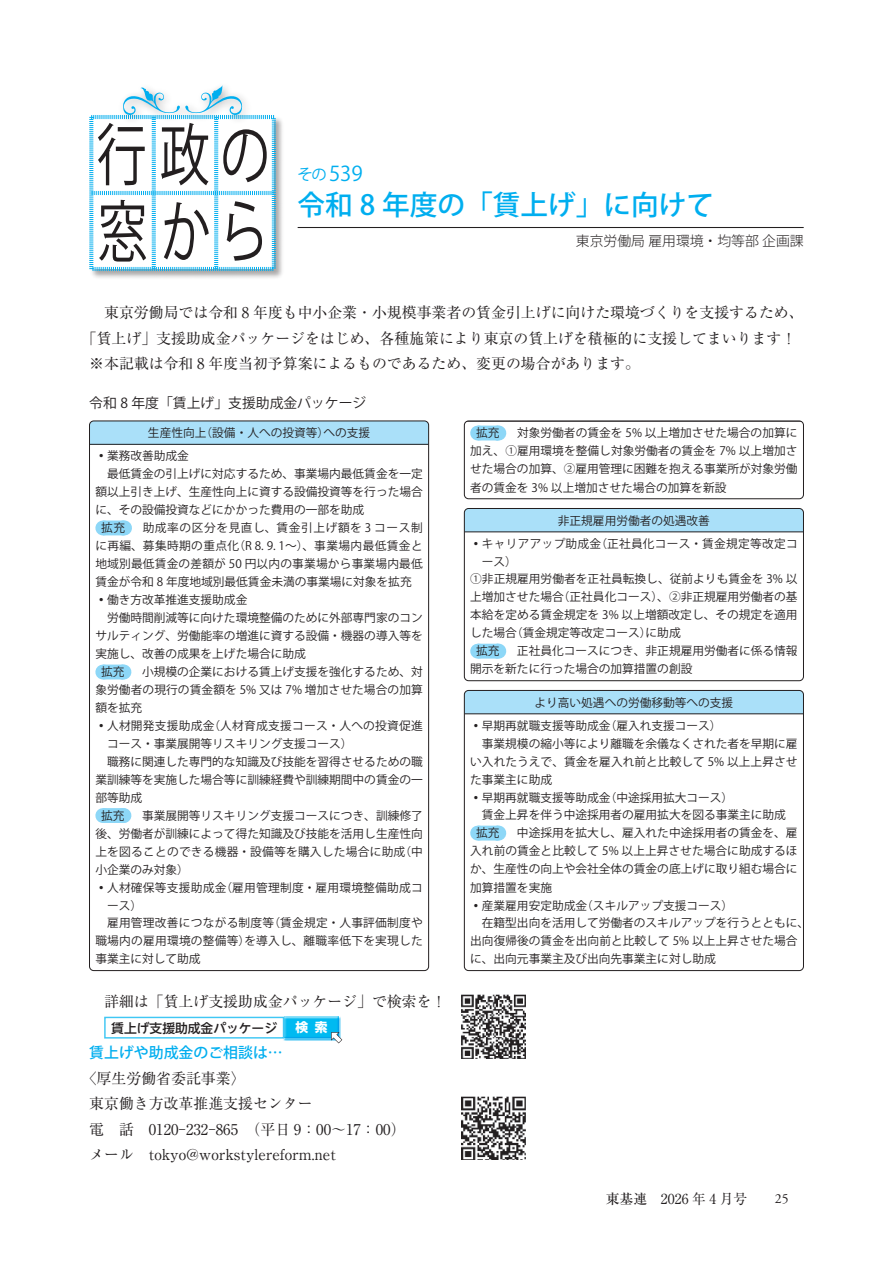
<style>
.page{position:relative;width:893px;height:1263px;background:#fff}
.page>*{position:absolute;margin:0;border:0;box-sizing:border-box;transform-origin:0 0}
.t1{font:500 27.6px "Koz Go Pro";color:#00aeef}
.t2{font:20.4px "Koz Go Pro";color:#00aeef}
.t3{font:14.85px/25.5px "Ryumin Pr 6";color:#231f20}
.t4{font:500 14.85px "Koz Go Pro";color:#00aeef}
.t5{font:13.8px "Koz Go Pro";color:#231f20}
.t6{font:13.8px "Ryumin Pr 6";color:#231f20}
.t7{font:300 13.8px "Koz Go Pro";color:#231f20}
.t8{font:500 12.75px "UD Shin Go NT Pr 6";color:#231f20}
.t9{font:700 12.75px "UD Shin Go NT Pr 6";color:#fff}
.t10{font:11.7px/18px "Koz Go Pro";color:#231f20}
.t11{font:11.7px/23.4px "Koz Go Pro";letter-spacing:.025em;color:#231f20;text-align:center}
.t12{font:11.7px "Koz Go Pro";letter-spacing:.02em;color:#231f20}
.t13{font:11.7px "Koz Go Pro";letter-spacing:.035em;color:#231f20}
.t14{font:11.7px "Koz Go Pro";letter-spacing:.05em;color:#231f20}
.s1{font-size:15.3px}
.s2{font-family:"Ryumin Pr 6"}
.s3{font-family:"Koz Min Pr 6 N"}
.s4{font-weight:500}
.s5{font-family:"Adobe Garamond Pro"}
</style>
<div class="page">
<hr style="left:298px;top:227px;width:506px;height:1px;background:#231f20">
<img style="left:461px;top:994px;width:64px;height:64px">
<img style="left:461px;top:1096px;width:64px;height:64px">
<div style="left:282px;top:1015px;width:59px;height:26px;background:#00aeef;opacity:.75"></div>
<div style="left:104px;top:1017px;width:180px;height:21px;border:1px solid #40c7f4"></div>
<svg style="left:331px;top:1032px;width:11px;height:11px"></svg>
<div style="left:89px;top:115px;width:196px;height:165px;background:#231f20;opacity:.4"></div>
<svg style="left:89px;top:85px;width:188px;height:187px"></svg>
<div style="left:90px;top:421px;width:339px;height:23px;background:#aae0f9"></div>
<hr style="left:90px;top:444px;width:339px;height:1px;background:#231f20">
<div style="left:103px;top:520px;width:21px;height:15px;background:#8dd7f7"></div>
<svg style="left:113px;top:520px;width:12px;height:15px"></svg>
<div style="left:103px;top:665px;width:20px;height:14px;background:#8dd7f7"></div>
<svg style="left:123px;top:665px;width:1px;height:14px"></svg>
<div style="left:103px;top:808px;width:20px;height:15px;background:#8dd7f7"></div>
<svg style="left:113px;top:808px;width:11px;height:15px"></svg>
<div style="left:464px;top:508px;width:339px;height:24px;background:#aae0f9"></div>
<hr style="left:464px;top:532px;width:339px;height:1px;background:#231f20">
<div style="left:478px;top:644px;width:20px;height:15px;background:#8dd7f7"></div>
<svg style="left:488px;top:644px;width:11px;height:15px"></svg>
<div style="left:464px;top:508px;width:340px;height:173px;border:1px solid #231f20;border-radius:4px"></div>
<hr style="left:464px;top:421px;width:339px;height:1px;background:#231f20">
<div style="left:478px;top:426px;width:20px;height:14px;background:#8dd7f7"></div>
<svg style="left:498px;top:426px;width:1px;height:14px"></svg>
<div style="left:464px;top:421px;width:340px;height:78px;border:1px solid #231f20;border-radius:4px"></div>
<div style="left:464px;top:690px;width:339px;height:24px;background:#aae0f9"></div>
<hr style="left:464px;top:713px;width:339px;height:1px;background:#231f20">
<div style="left:478px;top:826px;width:20px;height:14px;background:#8dd7f7"></div>
<svg style="left:498px;top:826px;width:1px;height:14px"></svg>
<div style="left:464px;top:690px;width:340px;height:281px;border:1px solid #231f20;border-radius:4px"></div>
<h2 class="t2" style="left:298px;top:161px;width:67px"><span class="s1">その</span>539</h2>
<h1 class="t1" style="left:298px;top:187px;width:418px">令和 8 年度の「賃上げ」に向けて</h1>
<p class="t7" style="left:576px;top:232px;width:229px">東京労働局 雇用環境・均等部 企画課</p>
<p class="t3" style="left:104px;top:299px;width:701px">東京労働局では令和 8 年度も中小企業・小規模事業者の賃金引上げに向けた環境づくりを支援するため、</p>
<p class="t3" style="left:82px;top:325px;width:716px">「賃上げ」支援助成金パッケージをはじめ、各種施策により東京の賃上げを積極的に支援してまいります！</p>
<p class="t3" style="left:89px;top:350px;width:552px">※本記載は令和 8 年度当初予算案によるものであるため、変更の場合があります。</p>
<p class="t5" style="left:89px;top:394px;width:279px">令和 8 年度「賃上げ」支援助成金パッケージ</p>
<p class="t10" style="left:95px;top:421px;width:276px;line-height:23.4px;text-indent:53px">生産性向上（設備・人への投資等）への支援<span class="s2">⿠</span>業務改善助成金</p>
<p class="t10" style="left:95px;top:465px;width:329px">　最低賃金の引上げに対応するため、事業場内最低賃金を一定</p>
<p class="t10" style="left:95px;top:483px;width:329px">額以上引き上げ、生産性向上に資する設備投資等を行った場合</p>
<p class="t10" style="left:95px;top:501px;width:270px">に、その設備投資などにかかった費用の一部を助成</p>
<p class="t14" style="left:101px;top:520px;width:323px">拡充　助成率の区分を見直し、賃金引上げ額を 3 コース制</p>
<p class="t13" style="left:95px;top:538px;width:329px">に再編、募集時期の重点化（R 8. 9. 1～）、事業場内最低賃金と</p>
<p class="t10" style="left:95px;top:555px;width:329px">地域別最低賃金の差額が 50 円以内の事業場から事業場内最低</p>
<p class="t10" style="left:95px;top:573px;width:318px">賃金が令和 8 年度地域別最低賃金未満の事業場に対象を拡充</p>
<p class="t10" style="left:95px;top:591px;width:154px"><span class="s2">⿠</span>働き方改革推進支援助成金</p>
<p class="t10" style="left:95px;top:609px;width:329px">　労働時間削減等に向けた環境整備のために外部専門家のコン</p>
<p class="t10" style="left:95px;top:627px;width:329px">サルティング、労働能率の増進に資する設備・機器の導入等を</p>
<p class="t10" style="left:95px;top:645px;width:212px">実施し、改善の成果を上げた場合に助成</p>
<p class="t10" style="left:101px;top:663px;width:323px">拡充　小規模の企業における賃上げ支援を強化するため、対</p>
<p class="t10" style="left:95px;top:681px;width:329px">象労働者の現行の賃金額を 5% 又は 7% 増加させた場合の加算</p>
<p class="t10" style="left:95px;top:699px;width:48px">額を拡充</p>
<p class="t11" style="left:95px;top:715px;width:329px"><span class="s2">⿠</span>人材開発支援助成金（人材育成支援コース・人への投資促進</p>
<p class="t10" style="left:107px;top:735px;width:247px">コース・事業展開等リスキリング支援コース）</p>
<p class="t10" style="left:95px;top:752px;width:329px">　職務に関連した専門的な知識及び技能を習得させるための職</p>
<p class="t10" style="left:95px;top:771px;width:329px">業訓練等を実施した場合等に訓練経費や訓練期間中の賃金の一</p>
<p class="t10" style="left:95px;top:789px;width:48px">部等助成</p>
<p class="t10" style="left:101px;top:807px;width:323px">拡充　事業展開等リスキリング支援コースにつき、訓練修了</p>
<p class="t10" style="left:95px;top:825px;width:329px">後、労働者が訓練によって得た知識及び技能を活用し生産性向</p>
<p class="t12" style="left:95px;top:844px;width:329px">上を図ることのできる機器・設備等を購入した場合に助成（中</p>
<p class="t10" style="left:95px;top:861px;width:95px">小企業のみ対象）</p>
<p class="t11" style="left:95px;top:876px;width:329px"><span class="s2">⿠</span>人材確保等支援助成金（雇用管理制度・雇用環境整備助成コ</p>
<p class="t10" style="left:107px;top:896px;width:37px">ース）</p>
<p class="t11" style="left:95px;top:911px;width:329px">　雇用管理改善につながる制度等（賃金規定・人事評価制度や</p>
<p class="t12" style="left:95px;top:933px;width:329px">職場内の雇用環境の整備等）を導入し、離職率低下を実現した</p>
<p class="t10" style="left:95px;top:950px;width:107px">事業主に対して助成</p>
<p class="t10" style="left:470px;top:424px;width:329px;text-align:justify;text-indent:6px">拡充　対象労働者の賃金を 5% 以上増加させた場合の加算に加え、①雇用環境を整備し対象労働者の賃金を 7% 以上増加させた場合の加算、②雇用管理に困難を抱える事業所が対象労働者の賃金を 3% 以上増加させた場合の加算を新設</p>
<p class="t11" style="left:470px;top:509px;width:329px">非正規雇用労働者の処遇改善<br><span class="s2">⿠</span>キャリアアップ助成金（正社員化コース・賃金規定等改定コ</p>
<p class="t10" style="left:482px;top:553px;width:37px">ース）</p>
<p class="t10" style="left:470px;top:570px;width:329px">①非正規雇用労働者を正社員転換し、従前よりも賃金を 3% 以</p>
<p class="t10" style="left:470px;top:588px;width:329px">上増加させた場合（正社員化コース）、②非正規雇用労働者の基</p>
<p class="t10" style="left:470px;top:606px;width:329px">本給を定める賃金規定を 3% 以上増額改定し、その規定を適用</p>
<p class="t10" style="left:470px;top:624px;width:212px">した場合（賃金規定等改定コース）に助成</p>
<p class="t10" style="left:476px;top:642px;width:323px">拡充　正社員化コースにつき、非正規雇用労働者に係る情報</p>
<p class="t10" style="left:470px;top:660px;width:224px">開示を新たに行った場合の加算措置の創設</p>
<p class="t10" style="left:470px;top:691px;width:265px;line-height:23.4px;text-indent:64px">より高い処遇への労働移動等への支援<span class="s2">⿠</span>早期再就職支援等助成金（雇入れ支援コース）</p>
<p class="t10" style="left:470px;top:734px;width:329px">　事業規模の縮小等により離職を余儀なくされた者を早期に雇</p>
<p class="t10" style="left:470px;top:753px;width:329px">い入れたうえで、賃金を雇入れ前と比較して 5% 以上上昇させ</p>
<p class="t10" style="left:470px;top:771px;width:83px">た事業主に助成</p>
<p class="t10" style="left:470px;top:789px;width:265px"><span class="s2">⿠</span>早期再就職支援等助成金（中途採用拡大コース）</p>
<p class="t10" style="left:470px;top:806px;width:317px">　賃金上昇を伴う中途採用者の雇用拡大を図る事業主に助成</p>
<p class="t10" style="left:476px;top:824px;width:323px">拡充　中途採用を拡大し、雇入れた中途採用者の賃金を、雇</p>
<p class="t10" style="left:470px;top:842px;width:329px">入れ前の賃金と比較して 5% 以上上昇させた場合に助成するほ</p>
<p class="t10" style="left:470px;top:860px;width:329px">か、生産性の向上や会社全体の賃金の底上げに取り組む場合に</p>
<p class="t10" style="left:470px;top:878px;width:83px">加算措置を実施</p>
<p class="t10" style="left:470px;top:897px;width:265px"><span class="s2">⿠</span>産業雇用安定助成金（スキルアップ支援コース）</p>
<p class="t10" style="left:470px;top:914px;width:341px">　在籍型出向を活用して労働者のスキルアップを行うとともに、</p>
<p class="t10" style="left:470px;top:932px;width:329px">出向復帰後の賃金を出向前と比較して 5% 以上上昇させた場合</p>
<p class="t10" style="left:470px;top:950px;width:247px">に、出向元事業主及び出向先事業主に対し助成</p>
<p class="t3" style="left:104px;top:988px;width:359px">詳細は「賃上げ支援助成金パッケージ」で検索を！　</p>
<p class="t4" style="left:89px;top:1043px;width:195px">賃上げや助成金のご相談は…</p>
<p class="t3" style="left:89px;top:1064px;width:318px;text-indent:-7px"><span class="s3">〈</span>厚生労働省委託事業〉<br>東京働き方改革推進支援センター<br>電　話　0120-232-865　（平日 9：00～17：00）メール　tokyo@workstylereform.net</p>
<p class="t8" style="left:111px;top:1017px;width:167px">賃上げ支援助成金パッケージ</p>
<p class="t9" style="left:296px;top:1017px;width:33px">検索</p>
<p class="t6" style="left:606px;top:1188px;width:185px"><span class="s4">東基連</span>　2026 年 4 月号<span class="s4">　　</span><span class="s5">25</span></p>
</div>
